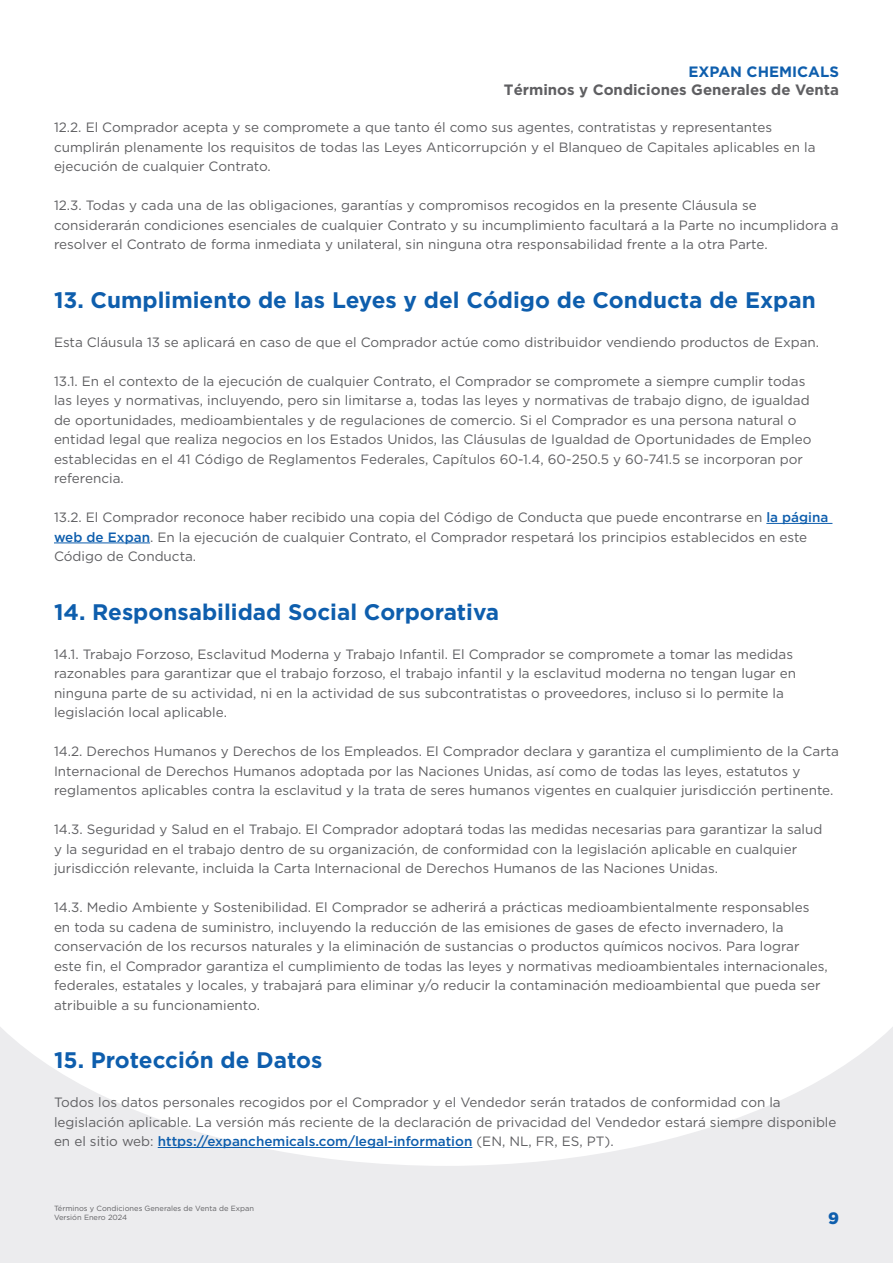
<style>
.page{position:relative;width:893px;height:1263px;background:#fff}
.page>*{position:absolute;margin:0;border:0;box-sizing:border-box;transform-origin:0 0}
.Body{font:700 22.5px "Gotham";color:#0e5ead}
.t1{font:900 16.5px "Gotham";color:#0e5ead}
.t2{font:700 15px "Gotham";color:#5f5f62}
.t3{font:700 15px "Gotham";color:#0e5ead}
.Body-2{font:13.5px/19.5px "Gotham";color:#5f5f62}
.t4{font:7.5px/9px "Gotham";color:#5f5f62}
.s1{font-weight:500;color:#0e5ead}
</style>
<div class="page">
<div style="left:0;top:913px;width:893px;height:350px;background:#ececee"></div>
<svg style="left:0;top:913px;width:893px;height:253px;fill:#fff"></svg>
<hr style="left:766px;top:523px;width:66px;height:1px;background:#0e5ead">
<hr style="left:54px;top:543px;width:96px;height:1px;background:#0e5ead">
<hr style="left:158px;top:1147px;width:314px;height:1px;background:#0e5ead">
<p class="t3" style="left:688px;top:63px;width:152px">EXPAN CHEMICALS</p>
<p class="t2" style="left:504px;top:81px;width:336px">Términos y Condiciones Generales de Venta</p>
<p class="Body-2" style="left:54px;top:117px;width:763px">12.2. El Comprador acepta y se compromete a que tanto él como sus agentes, contratistas y representantes cumplirán plenamente los requisitos de todas las Leyes Anticorrupción y el Blanqueo de Capitales aplicables en la ejecución de cualquier Contrato.</p>
<p class="Body-2" style="left:54px;top:195px;width:786px">12.3. Todas y cada una de las obligaciones, garantías y compromisos recogidos en la presente Cláusula se considerarán condiciones esenciales de cualquier Contrato y su incumplimiento facultará a la Parte no incumplidora a resolver el Contrato de forma inmediata y unilateral, sin ninguna otra responsabilidad frente a la otra Parte.</p>
<p class="Body" style="left:54px;top:287px;width:763px">13. Cumplimiento de las Leyes y del Código de Conducta de Expan</p>
<p class="Body-2" style="left:54px;top:332px;width:767px">Esta Cláusula 13 se aplicará en caso de que el Comprador actúe como distribuidor vendiendo productos de Expan.</p>
<p class="Body-2" style="left:54px;top:371px;width:759px">13.1. En el contexto de la ejecución de cualquier Contrato, el Comprador se compromete a siempre cumplir todas las leyes y normativas, incluyendo, pero sin limitarse a, todas las leyes y normativas de trabajo digno, de igualdad de oportunidades, medioambientales y de regulaciones de comercio. Si el Comprador es una persona natural o entidad legal que realiza negocios en los Estados Unidos, las Cláusulas de Igualdad de Oportunidades de Empleo establecidas en el 41 Código de Reglamentos Federales, Capítulos 60-1.4, 60-250.5 y 60-741.5 se incorporan por referencia.</p>
<p class="Body-2" style="left:54px;top:507px;width:776px">13.2. El Comprador reconoce haber recibido una copia del Código de Conducta que puede encontrarse en <span class="s1">la página web de Expan</span>. En la ejecución de cualquier Contrato, el Comprador respetará los principios establecidos en este<br>Código de Conducta.</p>
<p class="Body" style="left:54px;top:599px;width:447px">14. Responsabilidad Social Corporativa</p>
<p class="Body-2" style="left:54px;top:644px;width:743px">14.1. Trabajo Forzoso, Esclavitud Moderna y Trabajo Infantil. El Comprador se compromete a tomar las medidas razonables para garantizar que el trabajo forzoso, el trabajo infantil y la esclavitud moderna no tengan lugar en ninguna parte de su actividad, ni en la actividad de sus subcontratistas o proveedores, incluso si lo permite la legislación local aplicable.</p>
<p class="Body-2" style="left:54px;top:741px;width:786px">14.2. Derechos Humanos y Derechos de los Empleados. El Comprador declara y garantiza el cumplimiento de la Carta<br>Internacional de Derechos Humanos adoptada por las Naciones Unidas, así como de todas las leyes, estatutos y reglamentos aplicables contra la esclavitud y la trata de seres humanos vigentes en cualquier jurisdicción pertinente.</p>
<p class="Body-2" style="left:54px;top:819px;width:770px">14.3. Seguridad y Salud en el Trabajo. El Comprador adoptará todas las medidas necesarias para garantizar la salud y la seguridad en el trabajo dentro de su organización, de conformidad con la legislación aplicable en cualquier jurisdicción relevante, incluida la Carta Internacional de Derechos Humanos de las Naciones Unidas.</p>
<p class="Body-2" style="left:54px;top:897px;width:775px">14.3. Medio Ambiente y Sostenibilidad. El Comprador se adherirá a prácticas medioambientalmente responsables en toda su cadena de suministro, incluyendo la reducción de las emisiones de gases de efecto invernadero, la conservación de los recursos naturales y la eliminación de sustancias o productos químicos nocivos. Para lograr este fin, el Comprador garantiza el cumplimiento de todas las leyes y normativas medioambientales internacionales, federales, estatales y locales, y trabajará para eliminar y/o reducir la contaminación medioambiental que pueda ser atribuible a su funcionamiento.</p>
<p class="Body" style="left:54px;top:1047px;width:270px">15. Protección de Datos</p>
<p class="Body-2" style="left:54px;top:1092px;width:784px">Todos los datos personales recogidos por el Comprador y el Vendedor serán tratados de conformidad con la legislación aplicable. La versión más reciente de la declaración de privacidad del Vendedor estará siempre disponible en el sitio web: <span class="s1">https://expanchemicals.com/legal-information</span> (EN, NL, FR, ES, PT).</p>
<p class="t4" style="left:54px;top:1204px;width:202px">Términos y Condiciones Generales de Venta de Expan<br>Versión Enero 2024</p>
<p class="t1" style="left:828px;top:1207px;width:12px">9</p>
</div>
